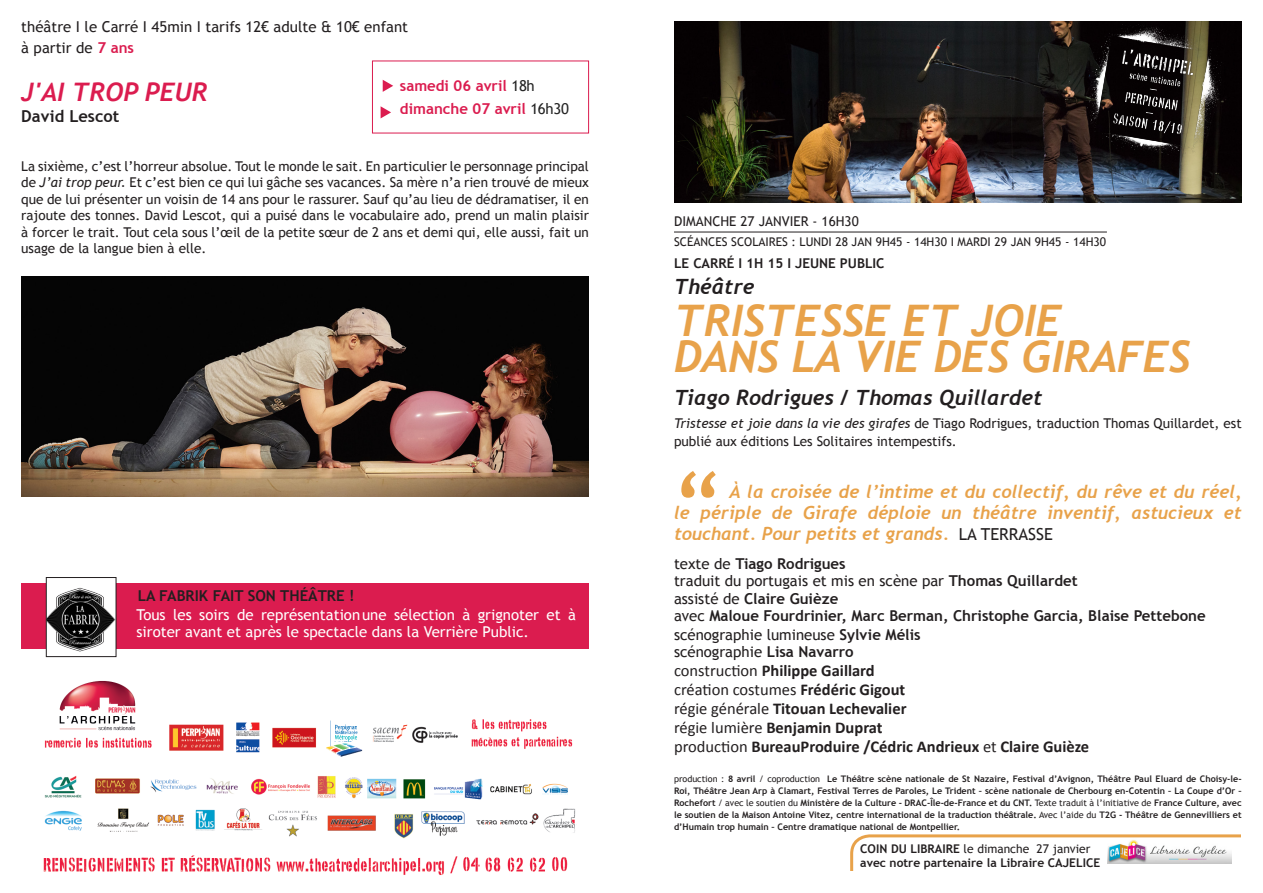
<style>
.page{position:relative;width:1263px;height:893px;background:#fff}
.page>*{position:absolute;margin:0;border:0;box-sizing:border-box;transform-origin:0 0}
.t1{font:90px "Trebuchet MS";color:#e8a24a}
.t2{font:italic 700 43.5px "Trebuchet";color:#e8a24a}
.Plain_Text{font:italic 700 25.5px "Trebuchet";color:#db1c4f}
.t3{font:italic 700 21px "Trebuchet";color:#231f20}
.t4{font:italic 700 18px/21px "Trebuchet";color:#e8a24a;text-align:justify}
.t5{font:700 16.5px "Calibri";color:#231f20}
.t6{font:16.5px "Calibri";color:#231f20}
.t7{font:700 16.5px "Trebuchet MS";color:#231f20}
.Plain_Text-2{font:15px/21px "Trebuchet MS";color:#231f20}
.t8{font:700 15px "Trebuchet MS";color:#231f20}
.t9{font:15px/16.5px "Trebuchet MS";color:#fff}
.Normal__Web{font:700 15px/22.5px "Trebuchet MS";color:#db1c4f}
.Corps_de_texte{font:13.5px/16.5px "Trebuchet MS";color:#231f20}
.t10{font:700 13.5px "Trebuchet MS";color:#231f20}
.t11{font:12px "Trebuchet MS";color:#231f20}
.t12{font:700 12px "Trebuchet MS";color:#231f20}
.t13{font:700 9px/12px "Trebuchet MS";color:#231f20;text-align:justify}
.s1{font-weight:700;color:#db1c4f}
.s2{font-style:italic}
.s3{font-weight:400;color:#252525}
.s4{font-family:"Trebuchet MS";font-weight:400;font-style:normal;font-size:16.5px;color:#231f20}
.s5{font-weight:400}
.s6{font-weight:700}
</style>
<div class="page">
<img style="left:21px;top:60px;width:1195px;height:815px">
<img style="left:674px;top:21px;width:568px;height:181px">
<hr style="left:674px;top:232px;width:433px;height:1px;background:#231f20">
<div style="left:22px;top:583px;width:567px;height:65px;background:#db1c4f"></div>
<div style="left:46px;top:577px;width:70px;height:80px;background:#fff"></div>
<img style="left:48px;top:587px;width:66px;height:65px">
<div style="left:46px;top:577px;width:70px;height:80px;border:1px solid #231f20"></div>
<svg style="left:383px;top:80px;width:10px;height:12px"></svg>
<img style="left:21px;top:276px;width:568px;height:221px">
<img style="left:1083px;top:21px;width:142px;height:137px">
<svg style="left:850px;top:834px;width:391px;height:38px"></svg>
<div style="left:828px;top:872px;width:435px;height:21px;background:#fff"></div>
<img style="left:1108px;top:839px;width:123px;height:25px">
<svg style="left:381px;top:106px;width:10px;height:12px"></svg>
<p class="Plain_Text-2" style="left:21px;top:17px;width:388px">théâtre I le Carré I 45min I tarifs 12€ adulte &amp; 10€ enfant à partir de <span class="s1">7 ans</span></p>
<p class="Plain_Text" style="left:21px;top:76px;width:188px">J'AI TROP PEUR</p>
<p class="t7" style="left:21px;top:106px;width:100px">David Lescot</p>
<p class="Corps_de_texte" style="left:21px;top:158px;width:569px;text-align:justify">La sixième, c’est l’horreur absolue. Tout le monde le sait. En particulier le personnage principal de <span class="s2">J’ai trop peur.</span> Et c’est bien ce qui lui gâche ses vacances. Sa mère n’a rien trouvé de mieux que de lui présenter un voisin de 14 ans pour le rassurer. Sauf qu’au lieu de dédramatiser, il en rajoute des tonnes. David Lescot, qui a puisé dans le vocabulaire ado, prend un malin plaisir à forcer le trait. Tout cela sous l’œil de la petite sœur de 2 ans et demi qui, elle aussi, fait un usage de la langue bien à elle.</p>
<p class="Normal__Web" style="left:400px;top:75px;width:170px">samedi 06 avril <span class="s3">18h </span>dimanche 07 avril <span class="s3">16h30</span></p>
<p class="t8" style="left:138px;top:587px;width:218px">LA FABRIK FAIT SON THÉÂTRE !</p>
<p class="t9" style="left:136px;top:607px;width:441px">Tous les soirs de représentation une sélection à grignoter et à siroter avant et après le spectacle dans la Verrière Public.</p>
<p class="Corps_de_texte" style="left:674px;top:213px;width:186px">DIMANCHE 27 JANVIER - 16H30</p>
<p class="t11" style="left:674px;top:234px;width:433px">SCÉANCES SCOLAIRES : LUNDI 28 JAN 9H45 - 14H30 I MARDI 29 JAN 9H45 - 14H30</p>
<p class="t10" style="left:674px;top:255px;width:212px">LE CARRÉ I 1H 15 I JEUNE PUBLIC</p>
<p class="t3" style="left:674px;top:274px;width:82px">Théâtre</p>
<p class="t2" style="left:674px;top:294px;width:389px">TRISTESSE ET JOIE</p>
<p class="t2" style="left:674px;top:330px;width:518px">DANS LA VIE DES GIRAFES</p>
<p class="t3" style="left:674px;top:385px;width:370px">Tiago Rodrigues / Thomas Quillardet</p>
<p class="Corps_de_texte" style="left:674px;top:414px;width:569px;line-height:18px"><span class="s2">Tristesse et joie dans la vie des girafes</span> de Tiago Rodrigues, traduction Thomas Quillardet, est publié aux éditions Les Solitaires intempestifs.</p>
<p class="t4" style="left:674px;top:481px;width:569px;text-indent:55px">À la croisée de l’intime et du collectif, du rêve et du réel, le périple de Girafe déploie un théâtre inventif, astucieux et touchant. Pour petits et grands. <span class="s4">LA TERRASSE</span></p>
<p class="t1" style="left:674px;top:452px;width:49px">“</p>
<p class="t8" style="left:674px;top:554px;width:173px"><span class="s5">texte de</span> Tiago Rodrigues</p>
<p class="Plain_Text-2" style="left:674px;top:571px;width:405px">traduit du portugais et mis en scène par <span class="s6">Thomas Quillardet</span></p>
<p class="t8" style="left:674px;top:589px;width:166px"><span class="s5">assisté de</span> Claire Guièze</p>
<p class="t8" style="left:674px;top:606px;width:533px"><span class="s5">avec</span> Maloue Fourdrinier, Marc Berman, Christophe Garcia, Blaise Pettebone</p>
<p class="Plain_Text-2" style="left:674px;top:624px;width:248px">scénographie lumineuse <span class="s6">Sylvie Mélis</span></p>
<p class="Plain_Text-2" style="left:674px;top:641px;width:181px">scénographie <span class="s6">Lisa Navarro</span></p>
<p class="t5" style="left:674px;top:660px;width:202px"><span class="s5">construction</span> Philippe Gaillard</p>
<p class="t6" style="left:674px;top:679px;width:233px">création costumes <span class="s6">Frédéric Gigout</span></p>
<p class="t5" style="left:674px;top:698px;width:234px"><span class="s5">régie générale</span> Titouan Lechevalier</p>
<p class="t5" style="left:674px;top:717px;width:210px"><span class="s5">régie lumière</span> Benjamin Duprat</p>
<p class="t5" style="left:674px;top:736px;width:417px"><span class="s5">production</span> BureauProduire /Cédric Andrieux <span class="s5">et</span> Claire Guièze</p>
<p class="t13" style="left:674px;top:772px;width:569px"><span class="s5">production :</span> 8 avril <span class="s5">/ coproduction</span> Le Théâtre scène nationale de St Nazaire, Festival d’Avignon, Théâtre Paul Eluard de Choisy-le-Roi, Théâtre Jean Arp à Clamart, Festival Terres de Paroles, Le Trident – scène nationale de Cherbourg en-Cotentin – La Coupe d’Or – Rochefort <span class="s5">/ avec le soutien du</span> Ministère de la Culture - DRAC-Île-de-France et du CNT. <span class="s5">Texte traduit à l’initiative de</span> France Culture, avec le soutien de la Maison Antoine Vitez, centre international de la traduction théâtrale. <span class="s5">Avec l’aide du</span> T2G - Théâtre de Gennevilliers et d’Humain trop humain – Centre dramatique national de Montpellier.</p>
<p class="t11" style="left:860px;top:841px;width:232px"><span class="s6">COIN DU LIBRAIRE</span> le dimanche 27 janvier</p>
<p class="t12" style="left:860px;top:855px;width:241px">avec notre partenaire la Libraire CAJELICE</p>
</div>
